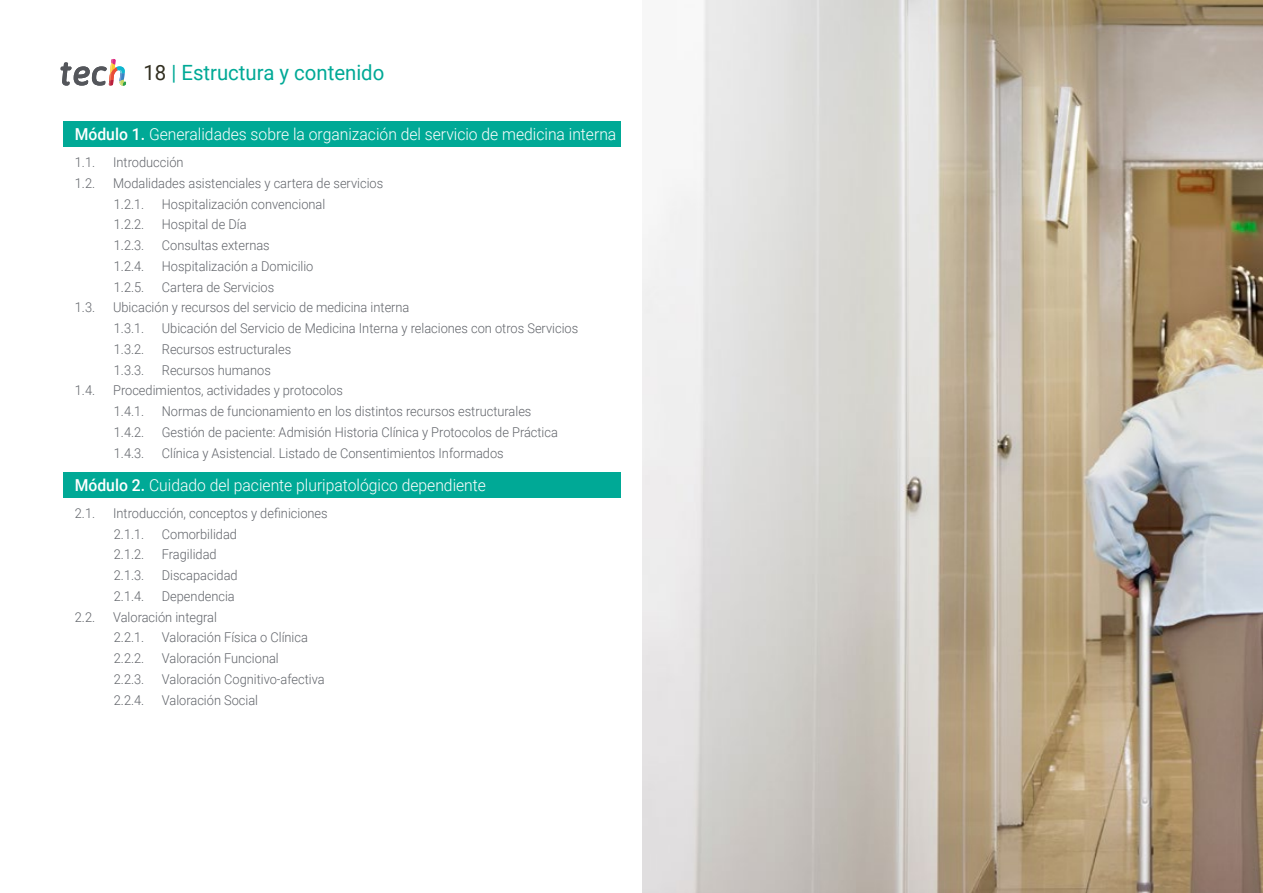
<style>
.page{position:relative;width:1263px;height:893px;background:#fff}
.page>*{position:absolute;margin:0;border:0;box-sizing:border-box;transform-origin:0 0}
.t1{font:21px "Roboto";color:#00a996}
.t2{font:300 16.5px "Roboto";color:#fff;scale:.95 1}
.t3{font:300 13.5px/20.7px "Roboto";color:#61646a;scale:.95 1}
.s1{color:#312e20}
.s2{font-weight:500}
</style>
<div class="page">
<div style="left:64px;top:121px;width:557px;height:25px;background:#00a996"></div>
<div style="left:64px;top:472px;width:557px;height:25px;background:#00a996"></div>
<img style="left:642px;top:0;width:621px;height:893px">
<svg style="left:61px;top:59px;width:65px;height:27px"></svg>
<h1 class="t1" style="left:144px;top:57px;width:242px"><span class="s1">18</span> | Estructura y contenido</h1>
<p class="t2" style="left:75px;top:123px;width:571px"><span class="s2">Módulo 1.</span> Generalidades sobre la organización del servicio de medicina interna</p>
<p class="t3" style="left:75px;top:151px;width:23px">1.1.</p>
<p class="t3" style="left:113px;top:151px;width:76px">Introducción</p>
<p class="t3" style="left:75px;top:172px;width:23px">1.2.</p>
<p class="t3" style="left:113px;top:172px;width:286px">Modalidades asistenciales y cartera de servicios<br>1.2.1.</p>
<p class="t3" style="left:162px;top:193px;width:174px">Hospitalización convencional</p>
<p class="t3" style="left:114px;top:214px;width:34px">1.2.2.</p>
<p class="t3" style="left:162px;top:214px;width:91px">Hospital de Día</p>
<p class="t3" style="left:114px;top:234px;width:34px">1.2.3.</p>
<p class="t3" style="left:162px;top:234px;width:115px">Consultas externas</p>
<p class="t3" style="left:114px;top:255px;width:34px">1.2.4.</p>
<p class="t3" style="left:162px;top:255px;width:161px">Hospitalización a Domicilio</p>
<p class="t3" style="left:114px;top:276px;width:34px">1.2.5.</p>
<p class="t3" style="left:162px;top:276px;width:120px">Cartera de Servicios</p>
<p class="t3" style="left:75px;top:297px;width:23px">1.3.</p>
<p class="t3" style="left:113px;top:297px;width:313px">Ubicación y recursos del servicio de medicina interna<br>1.3.1.</p>
<p class="t3" style="left:162px;top:317px;width:440px">Ubicación del Servicio de Medicina Interna y relaciones con otros Servicios</p>
<p class="t3" style="left:114px;top:338px;width:34px">1.3.2.</p>
<p class="t3" style="left:162px;top:338px;width:138px">Recursos estructurales</p>
<p class="t3" style="left:114px;top:359px;width:34px">1.3.3.</p>
<p class="t3" style="left:162px;top:359px;width:116px">Recursos humanos</p>
<p class="t3" style="left:75px;top:380px;width:23px">1.4.</p>
<p class="t3" style="left:113px;top:380px;width:243px">Procedimientos, actividades y protocolos<br>1.4.1.</p>
<p class="t3" style="left:162px;top:400px;width:391px">Normas de funcionamiento en los distintos recursos estructurales</p>
<p class="t3" style="left:114px;top:421px;width:34px">1.4.2.</p>
<p class="t3" style="left:162px;top:421px;width:418px">Gestión de paciente: Admisión Historia Clínica y Protocolos de Práctica</p>
<p class="t3" style="left:114px;top:442px;width:34px">1.4.3.</p>
<p class="t3" style="left:162px;top:442px;width:361px">Clínica y Asistencial. Listado de Consentimientos Informados</p>
<p class="t2" style="left:75px;top:473px;width:434px"><span class="s2">Módulo 2.</span> Cuidado del paciente pluripatológico dependiente</p>
<p class="t3" style="left:75px;top:502px;width:23px">2.1.</p>
<p class="t3" style="left:113px;top:502px;width:227px">Introducción, conceptos y definiciones<br>2.1.1.</p>
<p class="t3" style="left:162px;top:523px;width:81px">Comorbilidad</p>
<p class="t3" style="left:114px;top:544px;width:34px">2.1.2.</p>
<p class="t3" style="left:162px;top:544px;width:59px">Fragilidad</p>
<p class="t3" style="left:114px;top:564px;width:34px">2.1.3.</p>
<p class="t3" style="left:162px;top:564px;width:81px">Discapacidad</p>
<p class="t3" style="left:114px;top:585px;width:34px">2.1.4.</p>
<p class="t3" style="left:162px;top:585px;width:78px">Dependencia</p>
<p class="t3" style="left:75px;top:606px;width:23px">2.2.</p>
<p class="t3" style="left:113px;top:606px;width:111px">Valoración integral<br>2.2.1.</p>
<p class="t3" style="left:162px;top:627px;width:155px">Valoración Física o Clínica</p>
<p class="t3" style="left:114px;top:647px;width:34px">2.2.2.</p>
<p class="t3" style="left:162px;top:647px;width:125px">Valoración Funcional</p>
<p class="t3" style="left:114px;top:668px;width:34px">2.2.3.</p>
<p class="t3" style="left:162px;top:668px;width:173px">Valoración Cognitivo-afectiva</p>
<p class="t3" style="left:114px;top:689px;width:34px">2.2.4.</p>
<p class="t3" style="left:162px;top:689px;width:103px">Valoración Social</p>
</div>
